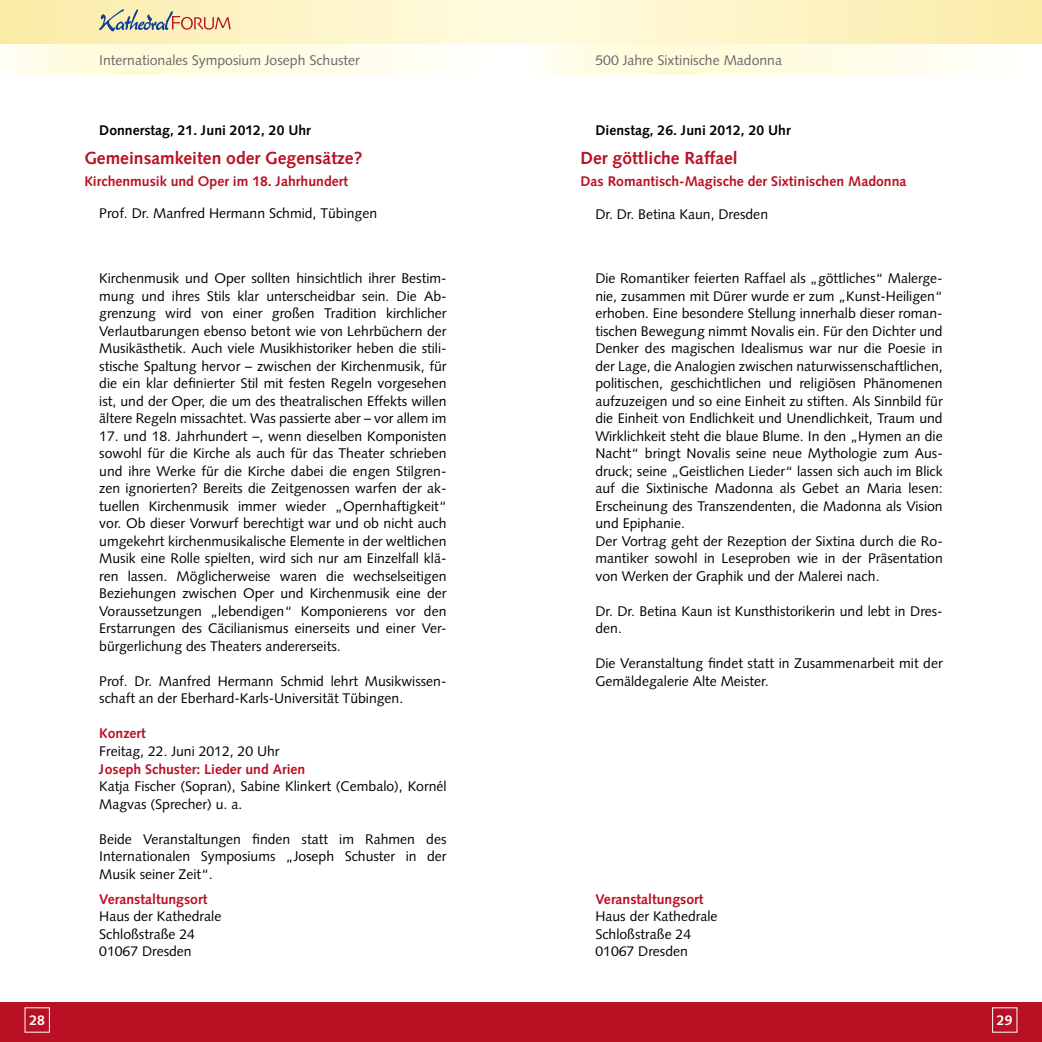
<style>
.page{position:relative;width:1042px;height:1042px;background:#fff}
.page>*{position:absolute;margin:0;border:0;box-sizing:border-box;transform-origin:0 0}
.t1{font:700 17.5px "Syntax";color:#b91023}
.t2{font:14px/17.5px "Syntax";color:#000}
.t3{font:700 14px "Syntax";color:#b91023}
.t4{font:14px "Syntax";color:#68676c}
.t5{font:700 14px "Syntax";color:#000}
.t6{font:700 14px "Syntax";color:#fff}
</style>
<div class="page">
<div style="left:521px;top:1002px;width:521px;height:40px;background:#b91023"></div>
<div style="left:0;top:1002px;width:521px;height:40px;background:#b91023"></div>
<div style="left:0;top:0;width:521px;height:45px;background:linear-gradient(to right,#faeba6,#fffce2)"></div>
<div style="left:521px;top:0;width:521px;height:45px;background:linear-gradient(to right,#fffce2,#faeba7)"></div>
<svg style="left:11px;top:45px;width:416px;height:29px;background:#fffce3"></svg>
<svg style="left:99px;top:9px;width:132px;height:22px;background:#d3c4a8"></svg>
<svg style="left:547px;top:45px;width:416px;height:29px;background:#fffce3"></svg>
<p class="t4" style="left:99px;top:52px;width:262px">Internationales Symposium Joseph Schuster</p>
<p class="t5" style="left:99px;top:122px;width:213px">Donnerstag, 21. Juni 2012, 20 Uhr</p>
<p class="t1" style="left:84px;top:148px;width:280px">Gemeinsamkeiten oder Gegensätze?</p>
<p class="t3" style="left:84px;top:173px;width:265px">Kirchenmusik und Oper im 18. Jahrhundert</p>
<p class="t2" style="left:99px;top:204px;width:279px">Prof. Dr. Manfred Hermann Schmid, Tübingen</p>
<p class="t2" style="left:99px;top:270px;width:349px;text-align:justify">Kirchenmusik und Oper sollten hinsichtlich ihrer Bestim&shy;mung und ihres Stils klar unterscheidbar sein. Die Ab&shy;grenzung wird von einer großen Tradition kirchlicher Verlautbarungen ebenso betont wie von Lehrbüchern der Musikästhetik. Auch viele Musikhistoriker heben die stili&shy;stische Spaltung hervor – zwischen der Kirchenmusik, für die ein klar definierter Stil mit festen Regeln vorgesehen ist, und der Oper, die um des theatralischen Effekts willen ältere Regeln missachtet. Was passierte aber – vor allem im</p>
<p class="t2" style="left:99px;top:427px;width:349px;text-align:justify">17. und 18. Jahrhundert –, wenn dieselben Komponisten sowohl für die Kirche als auch für das Theater schrieben und ihre Werke für die Kirche dabei die engen Stilgren&shy;zen ignorierten? Bereits die Zeitgenossen warfen der ak&shy;tuellen Kirchenmusik immer wieder „Opernhaftigkeit“ vor. Ob dieser Vorwurf berechtigt war und ob nicht auch umgekehrt kirchenmusikalische Elemente in der weltlichen Musik eine Rolle spielten, wird sich nur am Einzelfall klä&shy;ren lassen. Möglicherweise waren die wechselseitigen Beziehungen zwischen Oper und Kirchenmusik eine der Voraussetzungen „lebendigen“ Komponierens vor den Erstarrungen des Cäcilianismus einerseits und einer Ver&shy;bürgerlichung des Theaters andererseits.</p>
<p class="t2" style="left:99px;top:672px;width:349px">Prof. Dr. Manfred Hermann Schmid lehrt Musikwissen&shy;schaft an der Eberhard-Karls-Universität Tübingen.</p>
<p class="t3" style="left:99px;top:725px;width:48px">Konzert</p>
<p class="t2" style="left:99px;top:742px;width:182px">Freitag, 22. Juni 2012, 20 Uhr</p>
<p class="t3" style="left:99px;top:760px;width:208px">Joseph Schuster: Lieder und Arien</p>
<p class="t2" style="left:99px;top:777px;width:349px">Katja Fischer (Sopran), Sabine Klinkert (Cembalo), Kornél<br>Magvas (Sprecher) u. a.</p>
<p class="t2" style="left:99px;top:830px;width:349px;text-align:justify">Beide Veranstaltungen finden statt im Rahmen des Internationalen Symposiums „Joseph Schuster in der Musik seiner Zeit“.</p>
<p class="t3" style="left:99px;top:891px;width:110px">Veranstaltungsort</p>
<p class="t2" style="left:99px;top:907px;width:124px">Haus der Kathedrale<br>Schloßstraße 24<br>01067 Dresden</p>
<p class="t4" style="left:595px;top:52px;width:188px">500 Jahre Sixtinische Madonna</p>
<p class="t5" style="left:595px;top:122px;width:197px">Dienstag, 26. Juni 2012, 20 Uhr</p>
<p class="t1" style="left:580px;top:148px;width:159px">Der göttliche Raffael</p>
<p class="t3" style="left:580px;top:173px;width:327px">Das Romantisch-Magische der Sixtinischen Madonna</p>
<p class="t2" style="left:595px;top:205px;width:174px">Dr. Dr. Betina Kaun, Dresden</p>
<p class="t2" style="left:595px;top:270px;width:349px">Die Romantiker feierten Raffael als „göttliches“ Malerge&shy;nie, zusammen mit Dürer wurde er zum „Kunst-Heiligen“ erhoben. Eine besondere Stellung innerhalb dieser roman&shy;tischen Bewegung nimmt Novalis ein. Für den Dichter und Denker des magischen Idealismus war nur die Poesie in der Lage, die Analogien zwischen naturwissenschaftlichen, politischen, geschichtlichen und religiösen Phänomenen aufzuzeigen und so eine Einheit zu stiften. Als Sinnbild für die Einheit von Endlichkeit und Unendlichkeit, Traum und Wirklichkeit steht die blaue Blume. In den „Hymen an die Nacht“ bringt Novalis seine neue Mythologie zum Aus&shy;druck; seine „Geistlichen Lieder“ lassen sich auch im Blick auf die Sixtinische Madonna als Gebet an Maria lesen:<br>Erscheinung des Transzendenten, die Madonna als Vision und Epiphanie.<br>Der Vortrag geht der Rezeption der Sixtina durch die Ro&shy;mantiker sowohl in Leseproben wie in der Präsentation von Werken der Graphik und der Malerei nach.</p>
<p class="t2" style="left:595px;top:602px;width:349px">Dr. Dr. Betina Kaun ist Kunsthistorikerin und lebt in Dres&shy;den.</p>
<p class="t2" style="left:595px;top:655px;width:349px">Die Veranstaltung findet statt in Zusammenarbeit mit der<br>Gemäldegalerie Alte Meister.</p>
<p class="t3" style="left:595px;top:891px;width:110px">Veranstaltungsort</p>
<p class="t2" style="left:595px;top:907px;width:124px">Haus der Kathedrale<br>Schloßstraße 24<br>01067 Dresden</p>
<p class="t6" style="left:29px;top:1012px;width:17px">28</p>
<p class="t6" style="left:997px;top:1012px;width:17px">29</p>
</div>
